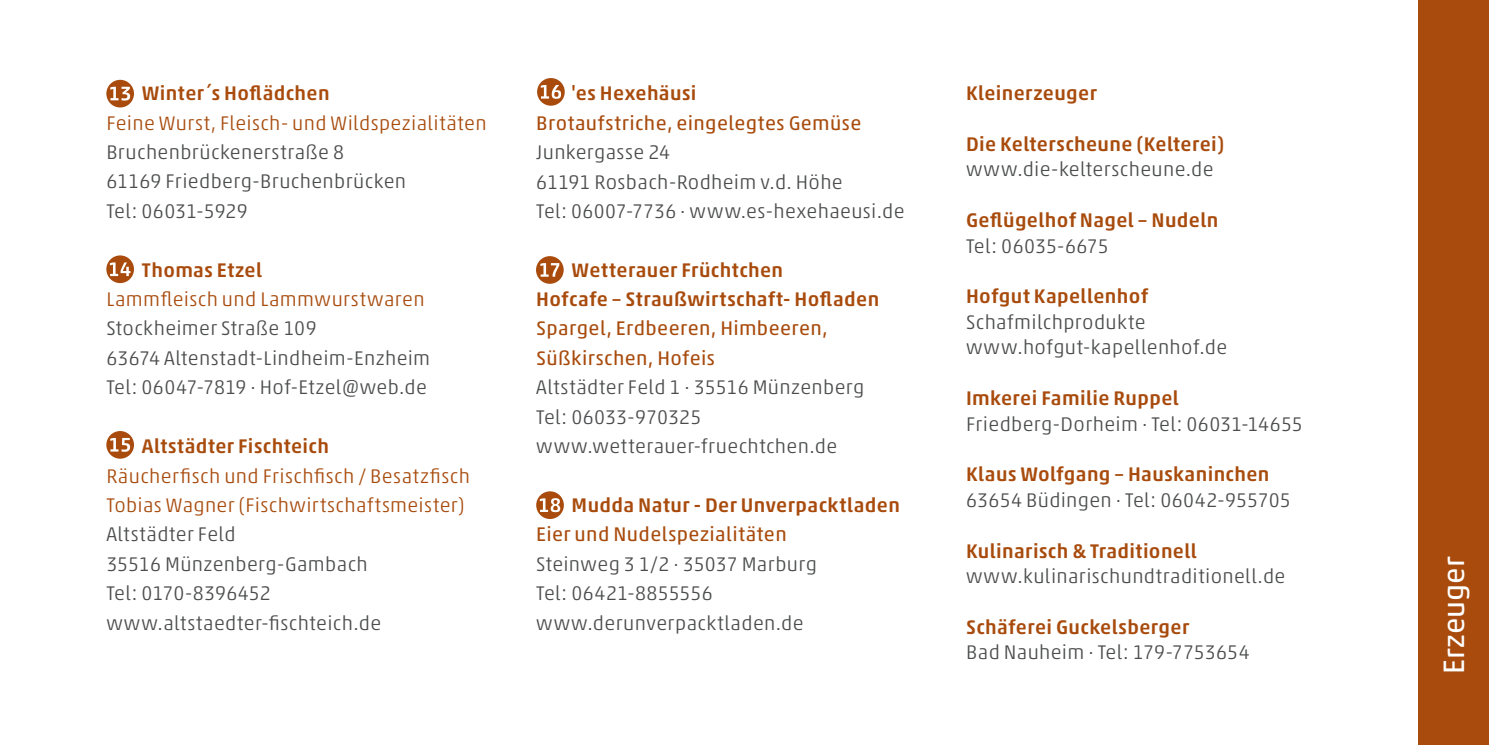
<style>
.page{position:relative;width:1489px;height:745px;background:#fff}
.page>*{position:absolute;margin:0;border:0;box-sizing:border-box;transform-origin:0 0}
.t1{font:30px "Akko Std";color:#fff}
.t2{font:300 20px/29.5px "Akko Std";letter-spacing:.02em;color:#4b4c4d}
.t3{font:500 20px/29.5px "Akko Std";letter-spacing:.02em;color:#a84b0d}
.t4{font:300 20px/29.5px "Akko Std";letter-spacing:.02em;color:#a84b0d}
.t5{font:20px/29.5px "Akko Std";letter-spacing:.02em;color:#a84b0d}
.t6{font:300 20px "Akko Std";color:#4b4c4d}
</style>
<div class="page">
<div style="left:1417px;top:0;width:71px;height:744px;background:#a84b0d"></div>
<svg style="left:106px;top:80px;width:28px;height:27px"></svg>
<svg style="left:110px;top:87px;width:20px;height:13px"></svg>
<div style="left:106px;top:255px;width:28px;height:28px;background:#a84b0d;border-radius:50%"></div>
<svg style="left:110px;top:262px;width:20px;height:14px"></svg>
<div style="left:106px;top:431px;width:28px;height:27px;background:#a84b0d;border-radius:50%"></div>
<svg style="left:110px;top:438px;width:20px;height:13px"></svg>
<div style="left:537px;top:78px;width:27px;height:28px;background:#a84b0d;border-radius:50%"></div>
<svg style="left:541px;top:85px;width:20px;height:14px"></svg>
<div style="left:536px;top:256px;width:27px;height:27px;background:#a84b0d;border-radius:50%"></div>
<svg style="left:540px;top:263px;width:19px;height:13px"></svg>
<div style="left:536px;top:491px;width:28px;height:27px;background:#a84b0d;border-radius:50%"></div>
<svg style="left:540px;top:498px;width:20px;height:14px"></svg>
<p class="t3" style="left:142px;top:78px;width:189px">Winter´s Hoflädchen</p>
<p class="t4" style="left:106px;top:108px;width:382px">Feine Wurst, Fleisch- und Wildspezialitäten</p>
<p class="t2" style="left:106px;top:137px;width:301px">Bruchenbrückenerstraße 8<br>61169 Friedberg-Bruchenbrücken<br>Tel: 06031-5929</p>
<p class="t3" style="left:142px;top:254px;width:122px">Thomas Etzel</p>
<p class="t4" style="left:106px;top:284px;width:320px">Lammfleisch und Lammwurstwaren</p>
<p class="t2" style="left:106px;top:313px;width:325px">Stockheimer Straße 109<br>63674 Altenstadt-Lindheim-Enzheim<br>Tel: 06047-7819 · Hof-Etzel@web.de</p>
<p class="t3" style="left:142px;top:431px;width:189px">Altstädter Fischteich</p>
<p class="t4" style="left:106px;top:460px;width:365px">Räucherfisch und Frischfisch / Besatzfisch<br>Tobias Wagner (Fischwirtschaftsmeister)</p>
<p class="t2" style="left:106px;top:519px;width:276px">Altstädter Feld<br>35516 Münzenberg-Gambach<br>Tel: 0170-8396452 www.altstaedter-fischteich.de</p>
<p class="t3" style="left:571px;top:78px;width:126px">'es Hexehäusi</p>
<p class="t5" style="left:536px;top:108px;width:327px">Brotaufstriche, eingelegtes Gemüse</p>
<p class="t2" style="left:536px;top:137px;width:370px">Junkergasse 24<br>61191 Rosbach-Rodheim v.d. Höhe<br>Tel: 06007-7736 · www.es-hexehaeusi.de</p>
<p class="t3" style="left:536px;top:254px;width:344px;text-indent:35px">Wetterauer Früchtchen<br>Hofcafe – Straußwirtschaft- Hofladen</p>
<p class="t5" style="left:536px;top:313px;width:293px">Spargel, Erdbeeren, Himbeeren,<br>Süßkirschen, Hofeis</p>
<p class="t2" style="left:536px;top:372px;width:329px">Altstädter Feld 1 · 35516 Münzenberg<br>Tel: 06033-970325 www.wetterauer-fruechtchen.de</p>
<p class="t3" style="left:571px;top:489px;width:330px">Mudda Natur - Der Unverpacktladen</p>
<p class="t5" style="left:536px;top:519px;width:252px">Eier und Nudelspezialitäten</p>
<p class="t2" style="left:536px;top:548px;width:282px">Steinweg 3 1/2 · 35037 Marburg<br>Tel: 06421-8855556 www.derunverpacktladen.de</p>
<p class="t3" style="left:966px;top:78px;width:132px">Kleinerzeuger</p>
<p class="t3" style="left:966px;top:129px;width:260px">Die Kelterscheune (Kelterei)</p>
<p class="t2" style="left:966px;top:154px;width:249px">www.die-kelterscheune.de</p>
<p class="t3" style="left:966px;top:205px;width:254px">Geflügelhof Nagel – Nudeln</p>
<p class="t6" style="left:966px;top:233px;width:144px">Tel: 06035-6675</p>
<p class="t3" style="left:966px;top:281px;width:183px">Hofgut Kapellenhof</p>
<p class="t2" style="left:966px;top:309px;width:262px;line-height:25.5px">Schafmilchprodukte www.hofgut-kapellenhof.de</p>
<p class="t3" style="left:966px;top:383px;width:214px">Imkerei Familie Ruppel</p>
<p class="t2" style="left:966px;top:408px;width:338px">Friedberg-Dorheim · Tel: 06031-14655</p>
<p class="t3" style="left:966px;top:459px;width:305px">Klaus Wolfgang – Hauskaninchen</p>
<p class="t2" style="left:966px;top:484px;width:326px">63654 Büdingen · Tel: 06042-955705</p>
<p class="t3" style="left:966px;top:535px;width:232px">Kulinarisch &amp; Traditionell</p>
<p class="t2" style="left:966px;top:560px;width:321px">www.kulinarischundtraditionell.de</p>
<p class="t3" style="left:966px;top:611px;width:225px">Schäferei Guckelsberger</p>
<p class="t2" style="left:966px;top:637px;width:285px">Bad Nauheim · Tel: 179-7753654</p>
<h1 class="t1" style="left:1435px;top:673px;width:119px;rotate:-90deg">Erzeuger</h1>
</div>
